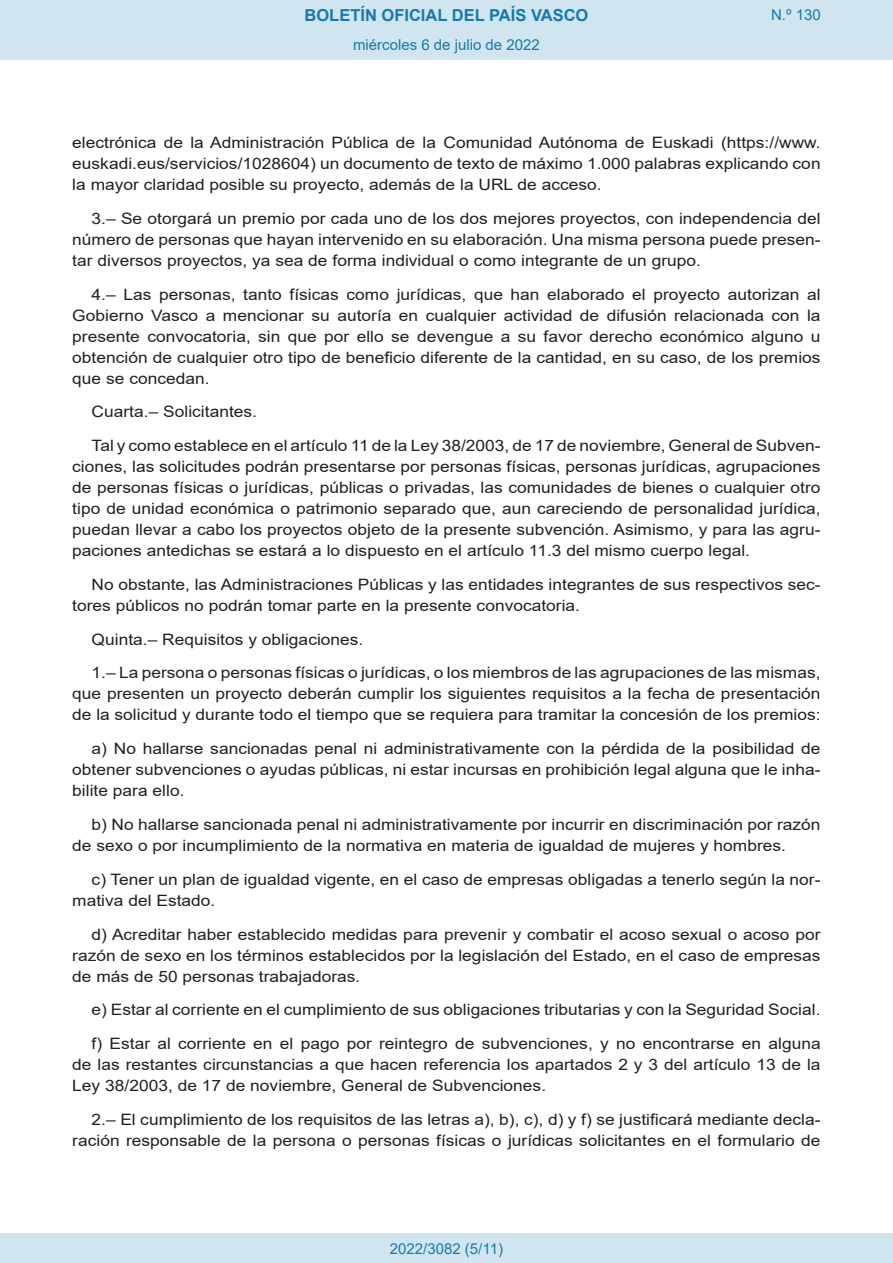
<style>
.page{position:relative;width:893px;height:1263px;background:#fff}
.page>*{position:absolute;margin:0;border:0;box-sizing:border-box;transform-origin:0 0}
.t1{font:700 16.5px "Arial";color:#1879ad}
.BOPVDetalle{font:15.6px/21px "Arial";color:#231f20;text-align:justify;scale:1.11 1}
.Paginacion_Centro{font:15px "Arial";color:#1879ad}
</style>
<div class="page">
<div style="left:0;top:0;width:893px;height:60px;background:#d0e5f0"></div>
<div style="left:0;top:1233px;width:893px;height:30px;background:#d0e5f0"></div>
<p class="t1" style="left:305px;top:3px;width:285px">BOLETÍN OFICIAL DEL PAÍS VASCO</p>
<p class="Paginacion_Centro" style="left:353px;top:35px;width:188px">miércoles 6 de julio de 2022</p>
<p class="Paginacion_Centro" style="left:771px;top:5px;width:51px">N.º 130</p>
<p class="BOPVDetalle" style="left:72px;top:132px;width:676px">electrónica de la Administración Pública de la Comunidad Autónoma de Euskadi (https://www. euskadi.eus/servicios/1028604) un documento de texto de máximo 1.000 palabras explicando con la mayor claridad posible su proyecto, además de la URL de acceso.</p>
<p class="BOPVDetalle" style="left:72px;top:208px;width:676px;text-indent:19px">3.– Se otorgará un premio por cada uno de los dos mejores proyectos, con independencia del número de personas que hayan intervenido en su elaboración. Una misma persona puede presen&shy;tar diversos proyectos, ya sea de forma individual o como integrante de un grupo.</p>
<p class="BOPVDetalle" style="left:72px;top:284px;width:676px;text-indent:19px">4.– Las personas, tanto físicas como jurídicas, que han elaborado el proyecto autorizan al Gobierno Vasco a mencionar su autoría en cualquier actividad de difusión relacionada con la presente convocatoria, sin que por ello se devengue a su favor derecho económico alguno u obtención de cualquier otro tipo de beneficio diferente de la cantidad, en su caso, de los premios que se concedan.</p>
<p class="BOPVDetalle" style="left:92px;top:401px;width:150px">Cuarta.– Solicitantes.</p>
<p class="BOPVDetalle" style="left:72px;top:435px;width:676px;text-indent:19px">Tal y como establece en el artículo 11 de la Ley 38/2003, de 17 de noviembre, General de Subven&shy;ciones, las solicitudes podrán presentarse por personas físicas, personas jurídicas, agrupaciones de personas físicas o jurídicas, públicas o privadas, las comunidades de bienes o cualquier otro tipo de unidad económica o patrimonio separado que, aun careciendo de personalidad jurídica, puedan llevar a cabo los proyectos objeto de la presente subvención. Asimismo, y para las agru&shy;paciones antedichas se estará a lo dispuesto en el artículo 11.3 del mismo cuerpo legal.</p>
<p class="BOPVDetalle" style="left:72px;top:574px;width:676px;text-indent:19px">No obstante, las Administraciones Públicas y las entidades integrantes de sus respectivos sec&shy;tores públicos no podrán tomar parte en la presente convocatoria.</p>
<p class="BOPVDetalle" style="left:92px;top:629px;width:246px">Quinta.– Requisitos y obligaciones.</p>
<p class="BOPVDetalle" style="left:72px;top:662px;width:676px;text-indent:19px">1.– La persona o personas físicas o jurídicas, o los miembros de las agrupaciones de las mismas, que presenten un proyecto deberán cumplir los siguientes requisitos a la fecha de presentación de la solicitud y durante todo el tiempo que se requiera para tramitar la concesión de los premios:</p>
<p class="BOPVDetalle" style="left:72px;top:738px;width:676px;text-indent:19px">a) No hallarse sancionadas penal ni administrativamente con la pérdida de la posibilidad de obtener subvenciones o ayudas públicas, ni estar incursas en prohibición legal alguna que le inha&shy;bilite para ello.</p>
<p class="BOPVDetalle" style="left:72px;top:814px;width:676px;text-indent:19px">b) No hallarse sancionada penal ni administrativamente por incurrir en discriminación por razón de sexo o por incumplimiento de la normativa en materia de igualdad de mujeres y hombres.</p>
<p class="BOPVDetalle" style="left:72px;top:869px;width:676px;text-indent:19px">c) Tener un plan de igualdad vigente, en el caso de empresas obligadas a tenerlo según la nor&shy;mativa del Estado.</p>
<p class="BOPVDetalle" style="left:72px;top:923px;width:676px;text-indent:19px">d) Acreditar haber establecido medidas para prevenir y combatir el acoso sexual o acoso por razón de sexo en los términos establecidos por la legislación del Estado, en el caso de empresas de más de 50 personas trabajadoras.</p>
<p class="BOPVDetalle" style="left:92px;top:999px;width:658px">e) Estar al corriente en el cumplimiento de sus obligaciones tributarias y con la Seguridad Social.</p>
<p class="BOPVDetalle" style="left:72px;top:1033px;width:676px;text-indent:19px">f) Estar al corriente en el pago por reintegro de subvenciones, y no encontrarse en alguna de las restantes circunstancias a que hacen referencia los apartados 2 y 3 del artículo 13 de la Ley 38/2003, de 17 de noviembre, General de Subvenciones.</p>
<p class="BOPVDetalle" style="left:72px;top:1109px;width:676px;text-align:right">2.– El cumplimiento de los requisitos de las letras a), b), c), d) y f) se justificará mediante decla&shy;ración responsable de la persona o personas físicas o jurídicas solicitantes en el formulario de</p>
<p class="Paginacion_Centro" style="left:390px;top:1238px;width:115px">2022/3082 (5/11)</p>
</div>
